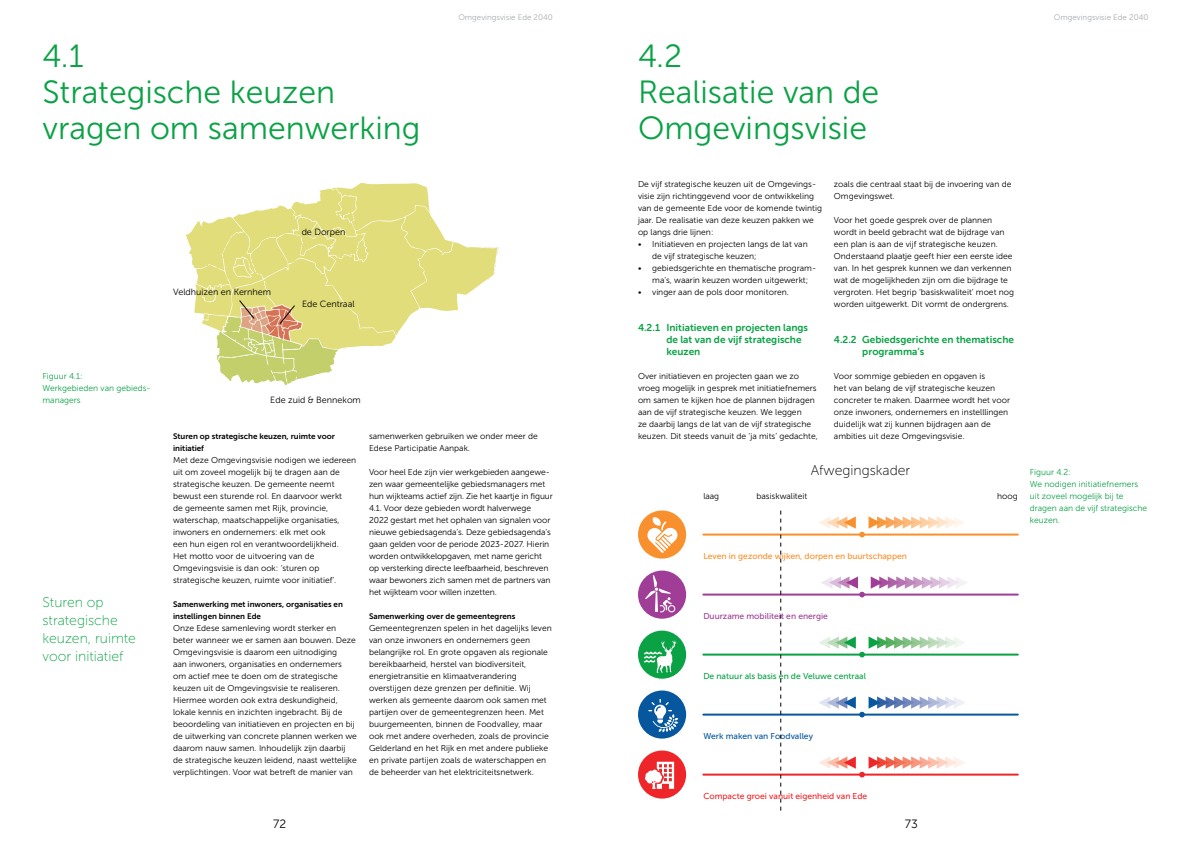
<style>
.page{position:relative;width:1191px;height:842px;background:#fff}
.page>*{position:absolute;margin:0;border:0;box-sizing:border-box;transform-origin:0 0}
.t1{font:32px/36px "Museo Sans 300";color:#0aa245}
.Qoute{font:14px/18px "Museo Sans 100";color:#0aa245}
.Qoute-2{font:14px "Museo Sans 100";color:#000}
.t2{font:12px "Museo Sans 300";color:#000}
.H3_0_0{font:10px/12px "Museo Sans 700";color:#0aa245}
.alinea{font:9px "Museo Sans 300";color:#000}
.alinea-2{font:8.5px/12px "Museo Sans 300";color:#000}
.Bijschrift{font:8.5px/12px "Museo Sans 300";color:#0aa245}
.alinea-3{font:8.5px "Museo Sans 500";color:#f7902d}
.alinea-4{font:8.5px "Museo Sans 500";color:#0aa245}
.alinea-5{font:8.5px "Museo Sans 500";color:#ee2529}
.alinea-6{font:8.5px "Museo Sans 500";color:#a03d96}
.alinea-7{font:8.5px "Museo Sans 500";color:#06579e}
.t3{font:8px/12px "Museo Sans 700";color:#000}
.t4{font:8px "Museo Sans 300";color:#a7aaae}
</style>
<div class="page">
<hr style="left:703px;top:534px;width:314px;height:2px;background:#f7902d">
<hr style="left:703px;top:594px;width:314px;height:2px;background:#a03d96">
<hr style="left:703px;top:654px;width:314px;height:2px;background:#0aa245">
<hr style="left:703px;top:714px;width:314px;height:2px;background:#06579e">
<hr style="left:703px;top:774px;width:314px;height:2px;background:#ee2529">
<svg style="left:780px;top:511px;width:1px;height:300px"></svg>
<svg style="left:638px;top:510px;width:48px;height:49px"></svg>
<svg style="left:638px;top:571px;width:48px;height:48px"></svg>
<svg style="left:638px;top:631px;width:48px;height:48px"></svg>
<svg style="left:638px;top:690px;width:48px;height:48px"></svg>
<svg style="left:638px;top:750px;width:48px;height:48px"></svg>
<svg style="left:818px;top:516px;width:147px;height:21px"></svg>
<svg style="left:820px;top:576px;width:147px;height:21px"></svg>
<svg style="left:818px;top:636px;width:147px;height:21px"></svg>
<svg style="left:818px;top:696px;width:147px;height:21px"></svg>
<svg style="left:818px;top:756px;width:147px;height:21px"></svg>
<svg style="left:186px;top:183px;width:313px;height:202px"></svg>
<p class="t4" style="left:458px;top:13px;width:96px">Omgevingsvisie Ede 2040</p>
<p class="t4" style="left:1053px;top:13px;width:96px">Omgevingsvisie Ede 2040</p>
<h2 class="t1" style="left:638px;top:38px;width:243px">4.2<br>Realisatie van de<br>Omgevingsvisie</h2>
<p class="alinea-2" style="left:834px;top:178px;width:179px">zoals die centraal staat bij de invoering van de<br>Omgevingswet.</p>
<p class="alinea-2" style="left:834px;top:214px;width:182px">Voor het goede gesprek over de plannen wordt in beeld gebracht wat de bijdrage van een plan is aan de vijf strategische keuzen.<br>Onderstaand plaatje geeft hier een eerste idee van. In het gesprek kunnen we dan verkennen wat de mogelijkheden zijn om die bijdrage te vergroten. Het begrip ‘basiskwaliteit’ moet nog worden uitgewerkt. Dit vormt de ondergrens.</p>
<h3 class="H3_0_0" style="left:862px;top:333px;width:153px;text-indent:-28px">4.2.2 Gebiedsgerichte en thematische programma’s</h3>
<p class="alinea-2" style="left:834px;top:370px;width:178px">Voor sommige gebieden en opgaven is<br>het van belang de vijf strategische keuzen concreter te maken. Daarmee wordt het voor onze inwoners, ondernemers en instelllingen duidelijk wat zij kunnen bijdragen aan de ambities uit deze Omgevingsvisie.</p>
<h2 class="t1" style="left:43px;top:38px;width:379px">4.1<br>Strategische keuzen vragen om samenwerking</h2>
<p class="alinea-2" style="left:638px;top:178px;width:185px">De vijf strategische keuzen uit de Omgevings&shy;visie zijn richtinggevend voor de ontwikkeling van de gemeente Ede voor de komende twintig jaar. De realisatie van deze keuzen pakken we op langs drie lijnen:</p>
<p class="alinea-2" style="left:652px;top:238px;width:157px;text-indent:-14px">• Initiatieven en projecten langs de lat van de vijf strategische keuzen;</p>
<p class="alinea-2" style="left:652px;top:262px;width:165px;text-indent:-14px">• gebiedsgerichte en thematische program&shy;ma’s, waarin keuzen worden uitgewerkt;</p>
<p class="alinea-2" style="left:638px;top:286px;width:152px">• vinger aan de pols door monitoren.</p>
<h3 class="H3_0_0" style="left:666px;top:321px;width:143px;text-indent:-28px">4.2.1 Initiatieven en projecten langs de lat van de vijf strategische keuzen</h3>
<p class="alinea-2" style="left:638px;top:370px;width:180px">Over initiatieven en projecten gaan we zo vroeg mogelijk in gesprek met initiatiefnemers om samen te kijken hoe de plannen bijdragen aan de vijf strategische keuzen. We leggen<br>ze daarbij langs de lat van de vijf strategische</p>
<p class="alinea" style="left:302px;top:227px;width:45px">de Dorpen</p>
<p class="alinea" style="left:173px;top:287px;width:99px">Veldhuizen en Kernhem</p>
<p class="alinea" style="left:302px;top:299px;width:54px">Ede Centraal</p>
<p class="Bijschrift" style="left:43px;top:370px;width:110px">Figuur 4.1:<br>Werkgebieden van gebieds&shy;managers</p>
<p class="alinea" style="left:270px;top:395px;width:92px">Ede zuid &amp; Bennekom</p>
<h5 class="t3" style="left:173px;top:430px;width:163px">Sturen op strategische keuzen, ruimte voor</h5>
<p class="alinea-2" style="left:638px;top:430px;width:181px">keuzen. Dit steeds vanuit de ‘ja mits’ gedachte,</p>
<h5 class="t3" style="left:173px;top:442px;width:32px">initiatief</h5>
<p class="alinea-2" style="left:173px;top:454px;width:185px">Met deze Omgevingsvisie nodigen we iedereen uit om zoveel mogelijk bij te dragen aan de strategische keuzen. De gemeente neemt bewust een sturende rol. En daarvoor werkt<br>de gemeente samen met Rijk, provincie, waterschap, maatschappelijke organisaties, inwoners en ondernemers: elk met ook<br>een hun eigen rol en verantwoordelijkheid.<br>Het motto voor de uitvoering van de Omgevingsvisie is dan ook: ‘sturen op strategische keuzen, ruimte voor initiatief’.</p>
<h5 class="t3" style="left:173px;top:598px;width:171px">Samenwerking met inwoners, organisaties en instellingen binnen Ede</h5>
<p class="alinea-2" style="left:173px;top:622px;width:185px">Onze Edese samenleving wordt sterker en beter wanneer we er samen aan bouwen. Deze Omgevingsvisie is daarom een uitnodiging<br>aan inwoners, organisaties en ondernemers om actief mee te doen om de strategische keuzen uit de Omgevingsvisie te realiseren.<br>Hiermee worden ook extra deskundigheid, lokale kennis en inzichten ingebracht. Bij de beoordeling van initiatieven en projecten en bij de uitwerking van concrete plannen werken we daarom nauw samen. Inhoudelijk zijn daarbij de strategische keuzen leidend, naast wettelijke verplichtingen. Voor wat betreft de manier van</p>
<p class="alinea-2" style="left:369px;top:430px;width:170px">samenwerken gebruiken we onder meer de<br>Edese Participatie Aanpak.</p>
<p class="alinea-2" style="left:369px;top:466px;width:185px">Voor heel Ede zijn vier werkgebieden aangewe&shy;zen waar gemeentelijke gebiedsmanagers met hun wijkteams actief zijn. Zie het kaartje in figuur 4.1. Voor deze gebieden wordt halverwege<br>2022 gestart met het ophalen van signalen voor nieuwe gebiedsagenda’s. Deze gebiedsagenda’s gaan gelden voor de periode 2023-2027. Hierin worden ontwikkelopgaven, met name gericht op versterking directe leefbaarheid, beschreven waar bewoners zich samen met de partners van het wijkteam voor willen inzetten.</p>
<h5 class="t3" style="left:369px;top:610px;width:148px">Samenwerking over de gemeentegrens</h5>
<p class="alinea-2" style="left:369px;top:622px;width:184px">Gemeentegrenzen spelen in het dagelijks leven van onze inwoners en ondernemers geen belangrijke rol. En grote opgaven als regionale bereikbaarheid, herstel van biodiversiteit, energietransitie en klimaatverandering overstijgen deze grenzen per definitie. Wij werken als gemeente daarom ook samen met partijen over de gemeentegrenzen heen. Met buurgemeenten, binnen de Foodvalley, maar ook met andere overheden, zoals de provincie Gelderland en het Rijk en met andere publieke en private partijen zoals de waterschappen en de beheerder van het elektriciteitsnetwerk.</p>
<p class="Qoute-2" style="left:810px;top:462px;width:101px">Afwegingskader</p>
<p class="alinea-2" style="left:703px;top:490px;width:17px">laag</p>
<p class="alinea-2" style="left:997px;top:490px;width:22px">hoog</p>
<p class="alinea-2" style="left:756px;top:490px;width:52px">basiskwaliteit</p>
<p class="alinea-3" style="left:703px;top:551px;width:205px">Leven in gezonde wijken, dorpen en buurtschappen</p>
<p class="Qoute" style="left:43px;top:593px;width:95px">Sturen op strategische keuzen, ruimte voor initiatief</p>
<p class="alinea-6" style="left:703px;top:611px;width:126px">Duurzame mobiliteit en energie</p>
<p class="alinea-4" style="left:703px;top:671px;width:164px">De natuur als basis en de Veluwe centraal</p>
<p class="alinea-7" style="left:703px;top:731px;width:111px">Werk maken van Foodvalley</p>
<p class="alinea-5" style="left:703px;top:791px;width:165px">Compacte groei vanuit eigenheid van Ede</p>
<h3 class="t2" style="left:273px;top:818px;width:15px">72</h3>
<h3 class="t2" style="left:904px;top:818px;width:14px">73</h3>
<p class="Bijschrift" style="left:1029px;top:466px;width:119px">Figuur 4.2:<br>We nodigen initiatiefnemers uit zoveel mogelijk bij te dragen aan de vijf strategische keuzen.</p>
</div>
